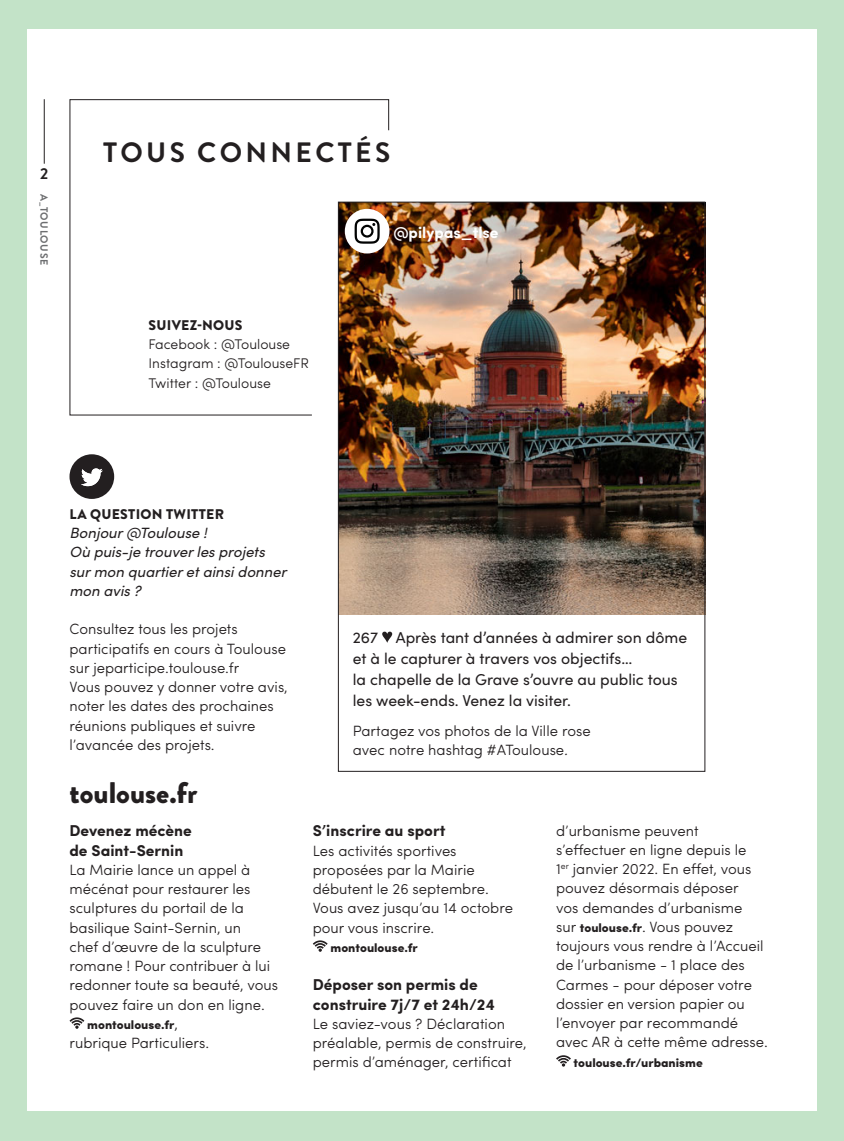
<style>
.page{position:relative;width:844px;height:1141px;background:#fff}
.page>*{position:absolute;margin:0;border:0;box-sizing:border-box;transform-origin:0 0}
.t1{font:900 29.75px "Brandon Grotesque";color:#231f20}
.t2{font:700 28px "Brandon Grotesque";letter-spacing:.12em;color:#231f20}
.t3{font:15.75px/21px "Sofia Pro";color:#231f20}
.t4{font:700 15.75px/19.2px "Sofia Pro";color:#231f20}
.t5{font:700 15.75px "Sofia Pro";color:#fff}
.t6{font:700 15.75px "Brandon Grotesque";color:#231f20}
.t7{font:300 14.88px/19.2px "Sofia Pro";color:#231f20}
.t8{font:italic 14.88px/19.2px "Sofia Pro";color:#231f20}
.t9{font:300 14px/19.2px "Sofia Pro";color:#231f20}
.t10{font:900 14px "Brandon Grotesque";letter-spacing:.02em;color:#231f20}
.t11{font:900 12.25px "Sofia Pro";color:#231f20}
.t12{font:700 10.5px "Brandon Grotesque";letter-spacing:.06em;color:#6d6e70}
.s1{font-weight:300;font-size:14.88px}
.s2{font-style:italic}
.s3{font-weight:900;font-size:12.25px}
</style>
<div class="page">
<div style="left:0;top:0;width:843px;height:1141px;background:#c3e3c8"></div>
<div style="left:27px;top:30px;width:789px;height:1081px;background:#fff"></div>
<img style="left:69px;top:99px;width:636px;height:673px">
<div style="left:345px;top:209px;width:44px;height:44px;background:#fff;border-radius:50%"></div>
<svg style="left:354px;top:219px;width:25px;height:25px"></svg>
<svg style="left:382px;top:632px;width:10px;height:11px"></svg>
<svg style="left:69px;top:1017px;width:15px;height:12px"></svg>
<svg style="left:313px;top:940px;width:14px;height:12px"></svg>
<svg style="left:556px;top:1055px;width:14px;height:12px"></svg>
<hr style="left:44px;top:99px;width:1px;height:65px;background:#231f20">
<p class="t6" style="left:40px;top:164px;width:10px">2</p>
<p class="t12" style="left:50px;top:194px;width:72px;rotate:90deg">A_TOULOUSE</p>
<h2 class="t2" style="left:103px;top:136px;width:288px">TOUS CONNECTÉS</h2>
<p class="t10" style="left:148px;top:317px;width:95px">SUIVEZ-NOUS</p>
<p class="t9" style="left:148px;top:336px;width:162px">Facebook : @Toulouse<br>Instagram : @ToulouseFR<br>Twitter : @Toulouse</p>
<p class="t5" style="left:393px;top:226px;width:107px">@pilypas_tlse</p>
<p class="t10" style="left:69px;top:506px;width:156px">LA QUESTION TWITTER</p>
<p class="t8" style="left:69px;top:525px;width:218px">Bonjour @Toulouse !<br>Où puis-je trouver les projets sur mon quartier et ainsi donner mon avis ?</p>
<p class="t7" style="left:69px;top:621px;width:220px">Consultez tous les projets participatifs en cours à Toulouse sur jeparticipe.toulouse.fr<br>Vous pouvez y donner votre avis, noter les dates des prochaines réunions publiques et suivre l’avancée des projets.</p>
<h1 class="t1" style="left:69px;top:775px;width:129px">toulouse.fr</h1>
<p class="t4" style="left:69px;top:823px;width:124px">Devenez mécène de Saint-Sernin</p>
<p class="t7" style="left:69px;top:862px;width:210px">La Mairie lance un appel à mécénat pour restaurer les sculptures du portail de la basilique Saint-Sernin, un<br>chef d’œuvre de la sculpture romane ! Pour contribuer à lui redonner toute sa beauté, vous pouvez faire un don en ligne.</p>
<p class="t11" style="left:87px;top:1020px;width:92px">montoulouse.fr<span class="s1">,</span></p>
<p class="t7" style="left:69px;top:1035px;width:141px">rubrique Particuliers.</p>
<p class="t3" style="left:353px;top:629px;width:336px">267 Après tant d’années à admirer son dôme et à le capturer à travers vos objectifs…<br>la chapelle de la Grave s’ouvre au public tous les week-ends. Venez la visiter.</p>
<p class="t7" style="left:353px;top:722px;width:239px">Partagez vos photos de la Ville rose avec notre hashtag #AToulouse<span class="s2">.</span></p>
<p class="t4" style="left:313px;top:823px;width:134px">S’inscrire au sport</p>
<p class="t7" style="left:313px;top:842px;width:202px">Les activités sportives proposées par la Mairie débutent le 26 septembre.<br>Vous avez jusqu’au 14 octobre pour vous inscrire.</p>
<p class="t11" style="left:330px;top:943px;width:89px">montoulouse.fr</p>
<p class="t4" style="left:313px;top:977px;width:184px">Déposer son permis de construire 7j/7 et 24h/24</p>
<p class="t7" style="left:313px;top:1016px;width:215px">Le saviez-vous ? Déclaration préalable, permis de construire, permis d’aménager, certificat</p>
<p class="t7" style="left:556px;top:822px;width:213px">d’urbanisme peuvent s’effectuer en ligne depuis le<br>1<sup>er</sup> janvier 2022. En effet, vous pouvez désormais déposer<br>vos demandes d’urbanisme<br>sur <span class="s3">toulouse.fr</span>. Vous pouvez toujours vous rendre à l’Accueil de l’urbanisme - 1 place des<br>Carmes - pour déposer votre dossier en version papier ou l’envoyer par recommandé avec AR à cette même adresse.</p>
<p class="t11" style="left:573px;top:1058px;width:131px">toulouse.fr/urbanisme</p>
</div>
